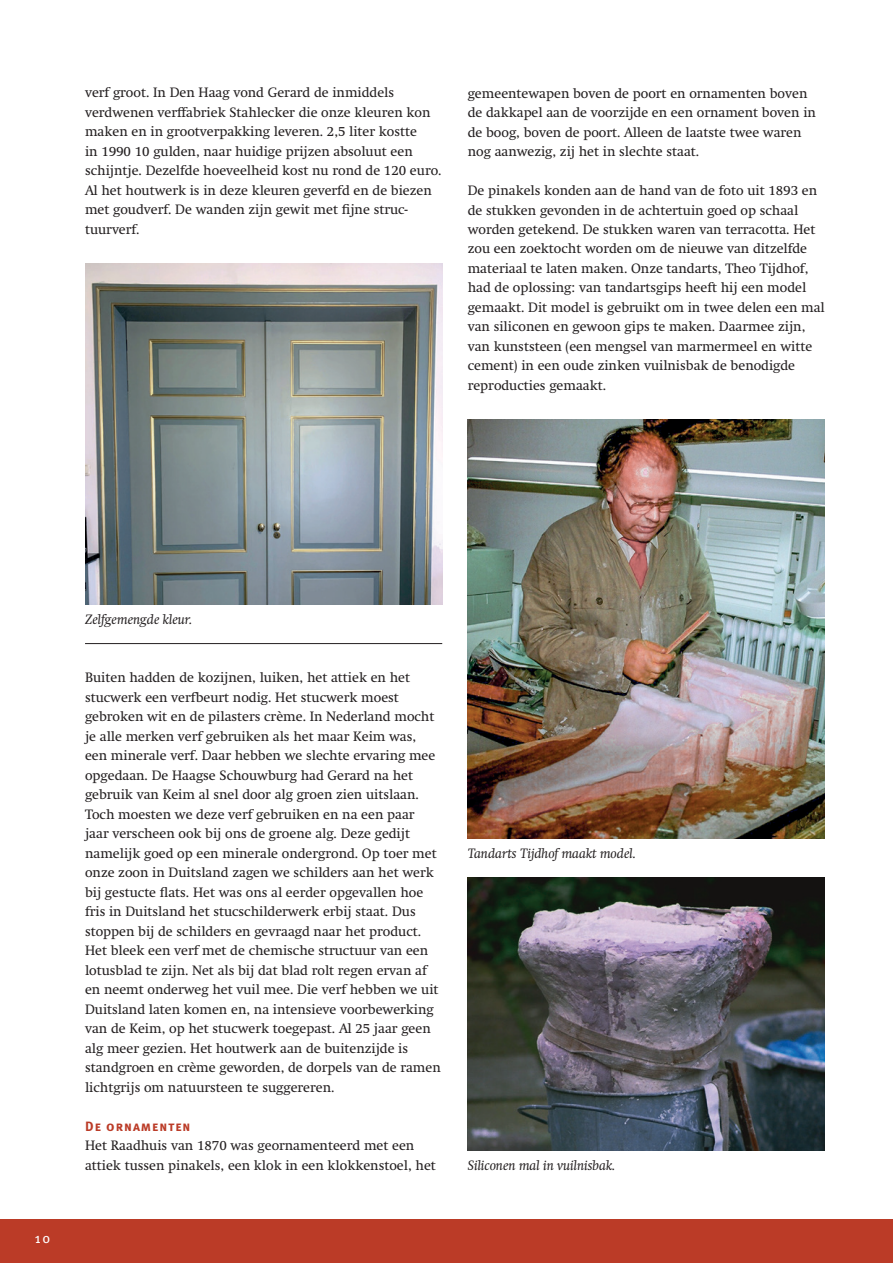
<style>
.page{position:relative;width:893px;height:1263px;background:#fff}
.page>*{position:absolute;margin:0;border:0;box-sizing:border-box;transform-origin:0 0}
.t1{font:13.8px "Meta Book Caps";color:#fff}
.t2{font:13.5px/19.5px "Swift";color:#231f20}
.t3{font:italic 13.5px "Swift";color:#231f20}
.t4{font:13.5px "Meta Bold Caps";letter-spacing:.075em;color:#bb3b27}
</style>
<div class="page">
<div style="left:0;top:1219px;width:893px;height:44px;background:#bb3b27"></div>
<img style="left:85px;top:263px;width:357px;height:341px">
<img style="left:468px;top:419px;width:357px;height:419px">
<img style="left:468px;top:877px;width:357px;height:273px">
<hr style="left:85px;top:643px;width:357px;height:1px;background:#231f20">
<p class="t2" style="left:85px;top:83px;width:358px">verf groot. In Den Haag vond Gerard de inmiddels verdwenen verffabriek Stahlecker die onze kleuren kon maken en in grootverpakking leveren. 2,5 liter kostte<br>in 1990 10 gulden, naar huidige prijzen absoluut een schijntje. Dezelfde hoeveelheid kost nu rond de 120 euro.<br>Al het houtwerk is in deze kleuren geverfd en de biezen met goudverf. De wanden zijn gewit met fijne struc&shy;tuurverf.</p>
<p class="t2" style="left:468px;top:83px;width:350px">gemeentewapen boven de poort en ornamenten boven de dakkapel aan de voorzijde en een ornament boven in de boog, boven de poort. Alleen de laatste twee waren nog aanwezig, zij het in slechte staat.</p>
<p class="t2" style="left:468px;top:181px;width:358px">De pinakels konden aan de hand van de foto uit 1893 en de stukken gevonden in de achtertuin goed op schaal worden getekend. De stukken waren van terracotta. Het zou een zoektocht worden om de nieuwe van ditzelfde materiaal te laten maken. Onze tandarts, Theo Tijdhof, had de oplossing: van tandartsgips heeft hij een model gemaakt. Dit model is gebruikt om in twee delen een mal van siliconen en gewoon gips te maken. Daarmee zijn, van kunststeen (een mengsel van marmermeel en witte cement) in een oude zinken vuilnisbak de benodigde reproducties gemaakt.</p>
<p class="t1" style="left:35px;top:1230px;width:17px">10</p>
<p class="t3" style="left:85px;top:611px;width:109px">Zelfgemengde kleur.</p>
<p class="t2" style="left:85px;top:668px;width:357px">Buiten hadden de kozijnen, luiken, het attiek en het stucwerk een verfbeurt nodig. Het stucwerk moest gebroken wit en de pilasters crème. In Nederland mocht je alle merken verf gebruiken als het maar Keim was, een minerale verf. Daar hebben we slechte ervaring mee opgedaan. De Haagse Schouwburg had Gerard na het gebruik van Keim al snel door alg groen zien uitslaan.<br>Toch moesten we deze verf gebruiken en na een paar jaar verscheen ook bij ons de groene alg. Deze gedijt namelijk goed op een minerale ondergrond. Op toer met onze zoon in Duitsland zagen we schilders aan het werk bij gestucte flats. Het was ons al eerder opgevallen hoe fris in Duitsland het stucschilderwerk erbij staat. Dus stoppen bij de schilders en gevraagd naar het product.<br>Het bleek een verf met de chemische structuur van een lotusblad te zijn. Net als bij dat blad rolt regen ervan af en neemt onderweg het vuil mee. Die verf hebben we uit Duitsland laten komen en, na intensieve voorbewerking van de Keim, op het stucwerk toegepast. Al 25 jaar geen alg meer gezien. Het houtwerk aan de buitenzijde is standgroen en crème geworden, de dorpels van de ramen lichtgrijs om natuursteen te suggereren.</p>
<p class="t4" style="left:85px;top:1118px;width:107px">De ornamenten</p>
<p class="t2" style="left:85px;top:1136px;width:352px">Het Raadhuis van 1870 was geornamenteerd met een attiek tussen pinakels, een klok in een klokkenstoel, het</p>
<p class="t3" style="left:468px;top:845px;width:170px">Tandarts Tijdhof maakt model.</p>
<p class="t3" style="left:468px;top:1157px;width:149px">Siliconen mal in vuilnisbak.</p>
</div>
